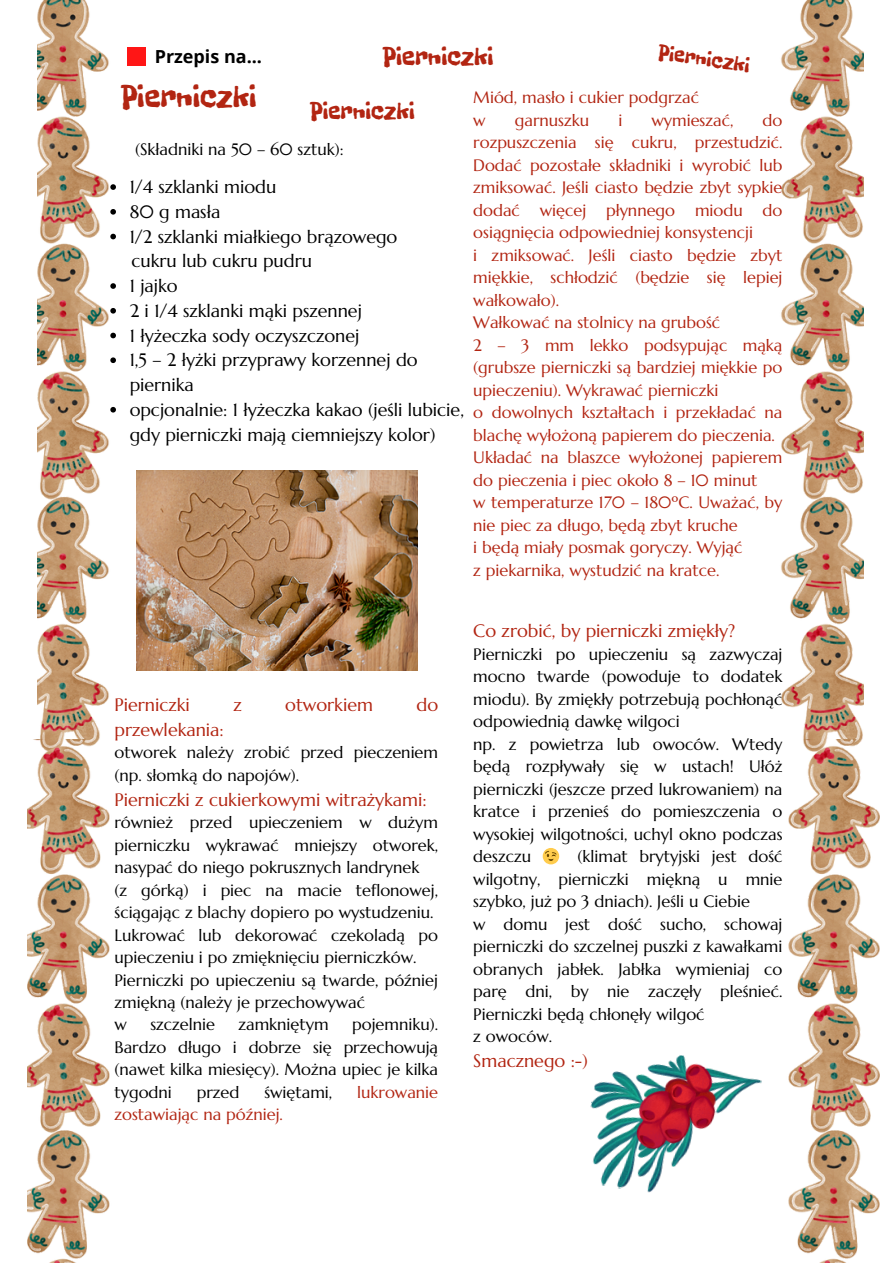
<style>
.page{position:relative;width:893px;height:1264px;background:#fff}
.page>*{position:absolute;margin:0;border:0;box-sizing:border-box;transform-origin:0 0}
.t1{font:32.85px "Freckle Face";color:#b22512}
.t2{font:26.85px "Freckle Face";color:#b22512}
.t3{font:25.35px "Freckle Face";color:#b22512}
.t4{font:22.35px "Freckle Face";color:#b22512}
.t5{font:18px/24.8px "Marcellus";color:#000}
.t6{font:18px "Marcellus";color:#b22512}
.t7{font:700 18px "Open Sans";color:#000}
.t8{font:16.5px/22.5px "Marcellus";color:#000;text-align:justify}
.t9{font:16.5px/22.5px "Marcellus";color:#b22512;text-align:justify}
</style>
<div class="page">
<img style="left:37px;top:0;width:826px;height:739px">
<img style="left:27px;top:739px;width:852px;height:523px">
<img style="left:137px;top:470px;width:281px;height:200px">
<div style="left:127px;top:48px;width:19px;height:18px;background:#ff1616"></div>
<img style="left:576px;top:1040px;width:187px;height:171px">
<svg style="left:110px;top:184px;width:6px;height:6px"></svg>
<svg style="left:110px;top:209px;width:6px;height:6px"></svg>
<svg style="left:110px;top:234px;width:6px;height:5px"></svg>
<svg style="left:110px;top:283px;width:6px;height:6px"></svg>
<svg style="left:110px;top:308px;width:6px;height:5px"></svg>
<svg style="left:110px;top:333px;width:6px;height:5px"></svg>
<svg style="left:110px;top:357px;width:6px;height:6px"></svg>
<svg style="left:110px;top:407px;width:6px;height:5px"></svg>
<svg style="left:542px;top:848px;width:17px;height:16px"></svg>
<p class="t7" style="left:155px;top:44px;width:109px">Przepis na...</p>
<p class="t2" style="left:383px;top:40px;width:112px">Pierniczki</p>
<p class="t4" style="left:660px;top:38px;width:94px;rotate:8deg">Pierniczki</p>
<p class="t1" style="left:121px;top:76px;width:137px">Pierniczki</p>
<p class="t3" style="left:310px;top:95px;width:106px">Pierniczki</p>
<p class="t8" style="left:135px;top:138px;width:210px">(Składniki na 50 – 60 sztuk):</p>
<p class="t5" style="left:130px;top:175px;width:148px">1/4 szklanki miodu</p>
<p class="t5" style="left:130px;top:199px;width:92px">80 g masła</p>
<p class="t5" style="left:130px;top:224px;width:269px">1/2 szklanki miałkiego brązowego</p>
<p class="t5" style="left:130px;top:273px;width:49px">1 jajko</p>
<p class="t5" style="left:130px;top:298px;width:234px">2 i 1/4 szklanki mąki pszennej</p>
<p class="t5" style="left:130px;top:323px;width:231px">1 łyżeczka sody oczyszczonej</p>
<p class="t5" style="left:130px;top:348px;width:289px">1,5 – 2 łyżki przyprawy korzennej do piernika</p>
<p class="t5" style="left:130px;top:397px;width:336px">opcjonalnie: 1 łyżeczka kakao (jeśli lubicie, gdy pierniczki mają ciemniejszy kolor)</p>
<p class="t5" style="left:131px;top:249px;width:182px">cukru lub cukru pudru</p>
<p class="t9" style="left:473px;top:86px;width:227px">Miód, masło i cukier podgrzać</p>
<p class="t9" style="left:473px;top:109px;width:14px">w</p>
<p class="t9" style="left:515px;top:109px;width:76px">garnuszku</p>
<p class="t9" style="left:618px;top:109px;width:5px">i</p>
<p class="t9" style="left:651px;top:109px;width:83px">wymieszać,</p>
<p class="t9" style="left:473px;top:109px;width:311px;text-indent:289px">do rozpuszczenia się cukru, przestudzić.<br>Dodać pozostałe składniki i wyrobić lub zmiksować. Jeśli ciasto będzie zbyt sypkie dodać więcej płynnego miodu do osiągnięcia odpowiedniej konsystencji</p>
<p class="t9" style="left:473px;top:244px;width:311px">i zmiksować. Jeśli ciasto będzie zbyt miękkie, schłodzić (będzie się lepiej wałkowało).</p>
<p class="t9" style="left:473px;top:311px;width:248px">Wałkować na stolnicy na grubość</p>
<p class="t9" style="left:473px;top:334px;width:311px">2 – 3 mm lekko podsypując mąką (grubsze pierniczki są bardziej miękkie po upieczeniu). Wykrawać pierniczki</p>
<p class="t9" style="left:473px;top:401px;width:311px">o dowolnych kształtach i przekładać na blachę wyłożoną papierem do pieczenia.</p>
<p class="t9" style="left:473px;top:446px;width:310px">Układać na blaszce wyłożonej papierem do pieczenia i piec około 8 – 10 minut</p>
<p class="t9" style="left:473px;top:491px;width:310px">w temperaturze 170 – 180ºC. Uważać, by nie piec za długo, będą zbyt kruche</p>
<p class="t9" style="left:473px;top:536px;width:270px">i będą miały posmak goryczy. Wyjąć</p>
<p class="t9" style="left:473px;top:558px;width:248px">z piekarnika, wystudzić na kratce.</p>
<p class="t6" style="left:114px;top:693px;width:77px">Pierniczki</p>
<p class="t6" style="left:233px;top:693px;width:10px">z</p>
<p class="t6" style="left:285px;top:693px;width:89px">otworkiem</p>
<p class="t6" style="left:416px;top:693px;width:23px">do</p>
<p class="t6" style="left:114px;top:718px;width:111px">przewlekania:</p>
<p class="t8" style="left:114px;top:741px;width:325px">otworek należy zrobić przed pieczeniem (np. słomką do napojów).</p>
<p class="t6" style="left:114px;top:788px;width:314px">Pierniczki z cukierkowymi witrażykami:</p>
<p class="t8" style="left:114px;top:811px;width:325px">również przed upieczeniem w dużym pierniczku wykrawać mniejszy otworek, nasypać do niego pokrusznych landrynek</p>
<p class="t8" style="left:114px;top:878px;width:325px">(z górką) i piec na macie teflonowej, ściągając z blachy dopiero po wystudzeniu.</p>
<p class="t8" style="left:114px;top:923px;width:325px">Lukrować lub dekorować czekoladą po upieczeniu i po zmięknięciu pierniczków.</p>
<p class="t8" style="left:114px;top:968px;width:325px">Pierniczki po upieczeniu są twarde, później zmiękną (należy je przechowywać</p>
<p class="t8" style="left:114px;top:1013px;width:14px">w</p>
<p class="t8" style="left:150px;top:1013px;width:66px">szczelnie</p>
<p class="t8" style="left:238px;top:1013px;width:92px">zamkniętym</p>
<p class="t8" style="left:114px;top:1013px;width:325px;text-indent:237px">pojemniku).<br>Bardzo długo i dobrze się przechowują (nawet kilka miesięcy). Można upiec je kilka tygodni</p>
<p class="t8" style="left:197px;top:1080px;width:44px">przed</p>
<p class="t8" style="left:264px;top:1080px;width:69px">świętami,</p>
<p class="t9" style="left:357px;top:1080px;width:82px">lukrowanie</p>
<p class="t9" style="left:114px;top:1103px;width:170px">zostawiając na później.</p>
<p class="t6" style="left:473px;top:620px;width:263px">Co zrobić, by pierniczki zmiękły?</p>
<p class="t8" style="left:473px;top:643px;width:311px">Pierniczki po upieczeniu są zazwyczaj mocno twarde (powoduje to dodatek miodu). By zmiękły potrzebują pochłonąć odpowiednią dawkę wilgoci</p>
<p class="t8" style="left:473px;top:733px;width:311px">np. z powietrza lub owoców. Wtedy będą rozpływały się w ustach! Ułóż pierniczki (jeszcze przed lukrowaniem) na kratce i przenieś do pomieszczenia o wysokiej wilgotności, uchyl okno podczas deszczu</p>
<p class="t8" style="left:473px;top:845px;width:311px;text-indent:104px">(klimat brytyjski jest dość wilgotny, pierniczki miękną u mnie szybko, już po 3 dniach). Jeśli u Ciebie</p>
<p class="t8" style="left:473px;top:912px;width:311px">w domu jest dość sucho, schowaj pierniczki do szczelnej puszki z kawałkami obranych jabłek. Jabłka wymieniaj co parę dni, by nie zaczęły pleśnieć.<br>Pierniczki będą chłonęły wilgoć</p>
<p class="t8" style="left:473px;top:1025px;width:80px">z owoców.</p>
<p class="t6" style="left:473px;top:1049px;width:116px">Smacznego :-)</p>
</div>
